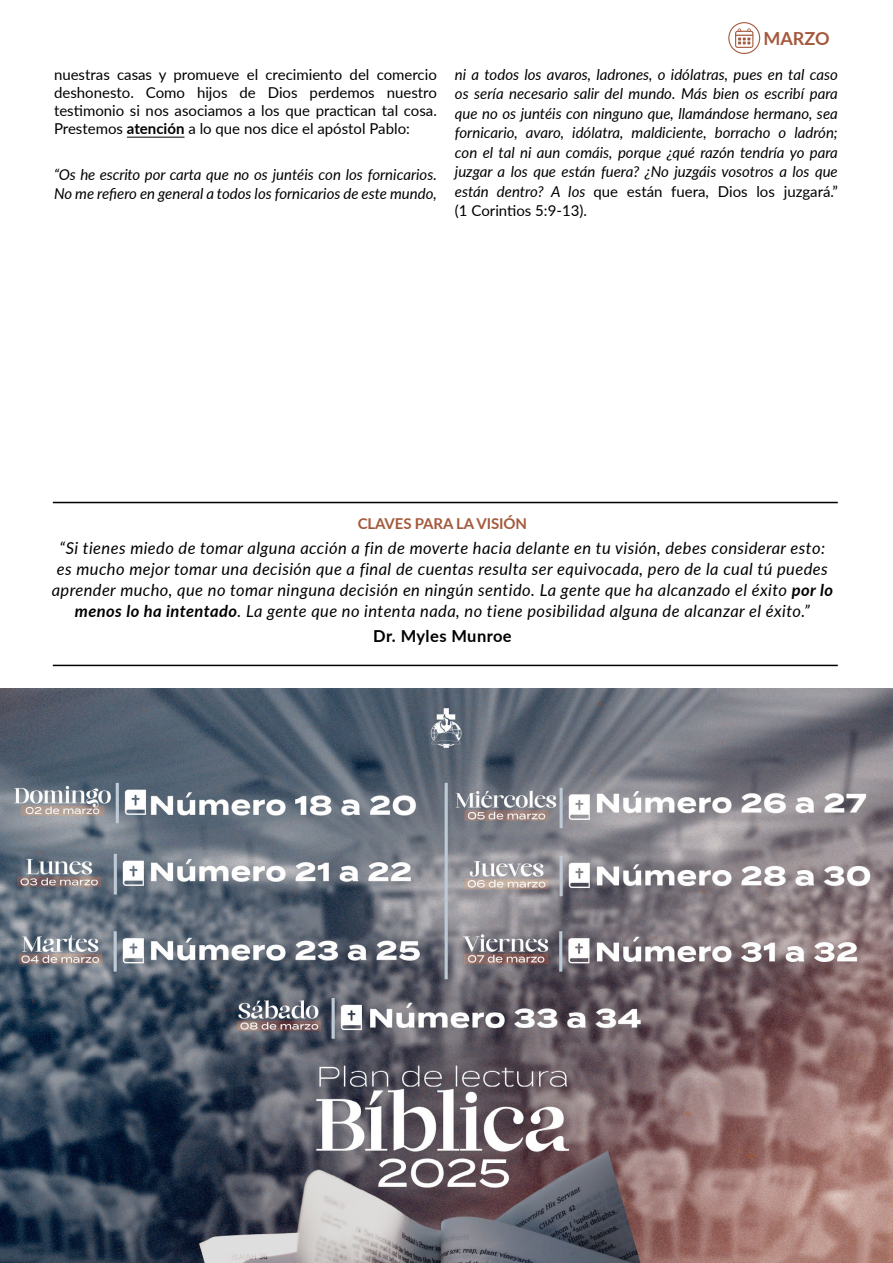
<style>
.page{position:relative;width:893px;height:1263px;background:#fff}
.page>*{position:absolute;margin:0;border:0;box-sizing:border-box;transform-origin:0 0}
.t1{font:700 18px "Lato";color:#a4593c}
.t2{font:italic 16.5px/21px "Lato";letter-spacing:.025em;color:#000;text-align:center}
.t3{font:700 16.5px "Lato";letter-spacing:.025em;color:#000}
.t4{font:italic 15px/19.5px "Lato";color:#000}
.t5{font:15px/18px "Lato";color:#000;text-align:justify}
.t6{font:700 15px "Lato";letter-spacing:-.01em;color:#a4593c}
.s1{font-weight:700}
.s2{font-style:normal}
</style>
<div class="page">
<svg style="left:728px;top:22px;width:32px;height:32px"></svg>
<hr style="left:127px;top:137px;width:57px;height:1px;background:#000">
<img style="left:0;top:688px;width:893px;height:575px">
<hr style="left:53px;top:502px;width:785px;height:1px;background:#000">
<hr style="left:53px;top:665px;width:785px;height:1px;background:#000">
<p class="t5" style="left:54px;top:65px;width:384px">nuestras casas y promueve el crecimiento del comercio deshonesto. Como hijos de Dios perdemos nuestro testimonio si nos asociamos a los que practican tal cosa.<br>Prestemos <span class="s1">atención</span> a lo que nos dice el apóstol Pablo:</p>
<p class="t4" style="left:54px;top:164px;width:384px">“Os he escrito por carta que no os juntéis con los fornicarios.<br>No me refiero en general a todos los fornicarios de este mundo,</p>
<p class="t1" style="left:763px;top:26px;width:68px">MARZO</p>
<p class="t4" style="left:455px;top:64px;width:384px;text-align:justify">ni a todos los avaros, ladrones, o idólatras, pues en tal caso os sería necesario salir del mundo. Más bien os escribí para que no os juntéis con ninguno que, llamándose hermano, sea fornicario, avaro, idólatra, maldiciente, borracho o ladrón; con el tal ni aun comáis, porque ¿qué razón tendría yo para juzgar a los que están fuera? ¿No juzgáis vosotros a los que están dentro? A los <span class="s2">que están fuera, Dios los juzgará.” (1 Corintios 5:9-13).</span></p>
<p class="t6" style="left:358px;top:512px;width:171px">CLAVES PARA LA VISIÓN</p>
<p class="t2" style="left:52px;top:537px;width:783px">“Si tienes miedo de tomar alguna acción a fin de moverte hacia delante en tu visión, debes considerar esto: es mucho mejor tomar una decisión que a final de cuentas resulta ser equivocada, pero de la cual tú puedes aprender mucho, que no tomar ninguna decisión en ningún sentido. La gente que ha alcanzado el éxito <span class="s1">por lo menos lo ha intentado</span>. La gente que no intenta nada, no tiene posibilidad alguna de alcanzar el éxito.”</p>
<p class="t3" style="left:373px;top:624px;width:140px">Dr. Myles Munroe</p>
</div>
